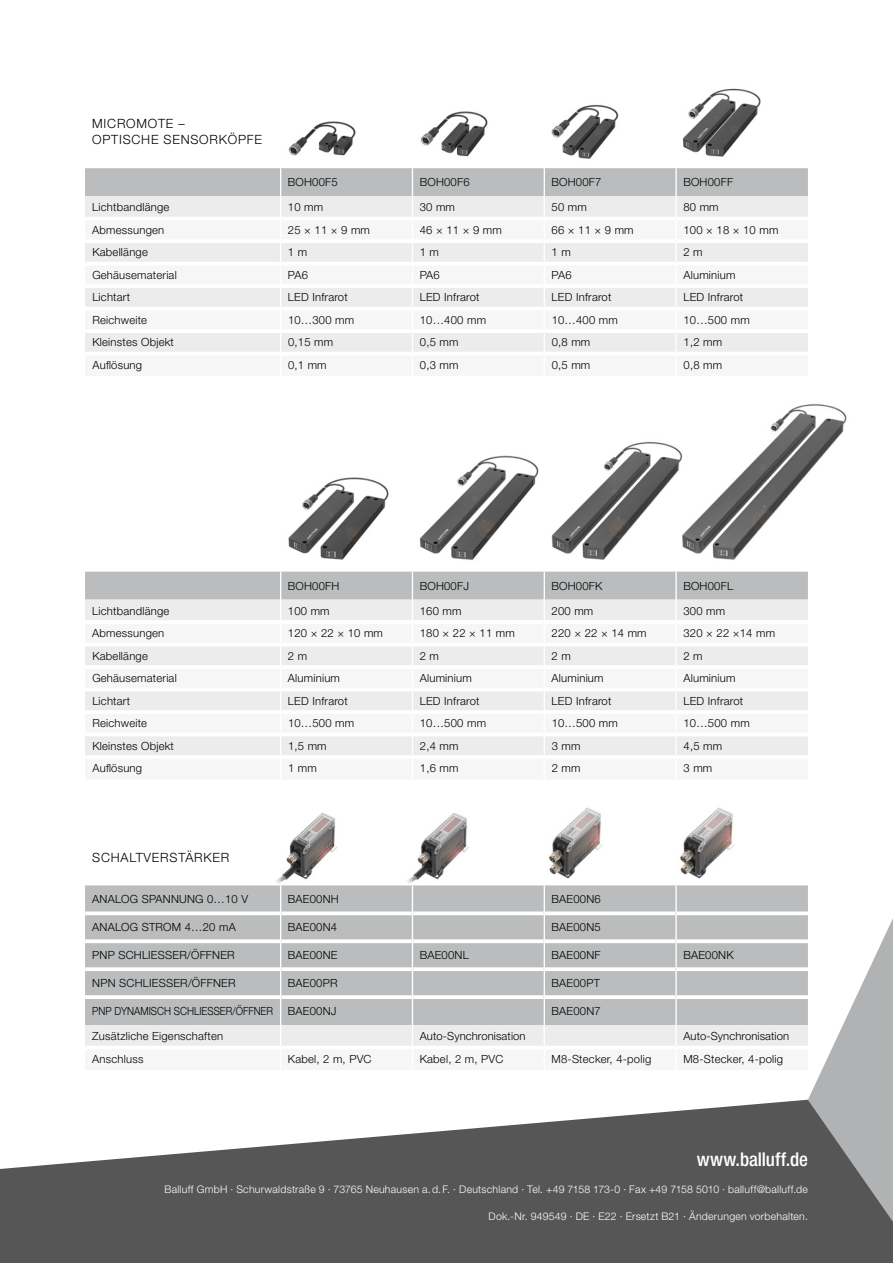
<style>
.page{position:relative;width:893px;height:1263px;background:#fff}
.page>*{position:absolute;margin:0;border:0;box-sizing:border-box;transform-origin:0 0}
.t1{font:500 condensed 19.05px "Helvetica Neue LT Pro";letter-spacing:-.005em;color:#fff}
.t2{font:300 12.75px/16.5px "Helvetica Neue LT Pro";letter-spacing:.06em;color:#000}
.t3{font:300 11.25px "Helvetica Neue LT Pro";letter-spacing:.02em;color:#000}
.t4{font:300 11.25px "Helvetica Neue LT Pro";color:#000;scale:.88 1}
.t5{font:300 10.5px "Helvetica Neue LT Pro";letter-spacing:.025em;color:#fff}
</style>
<div class="page">
<svg style="left:808px;top:918px;width:85px;height:182px"></svg>
<svg style="left:0;top:1100px;width:893px;height:163px;fill:#565656"></svg>
<svg style="left:85px;top:168px;width:723px;height:184px"></svg>
<hr style="left:675px;top:168px;width:2px;height:28px;background:#fff">
<svg style="left:85px;top:572px;width:723px;height:183px"></svg>
<hr style="left:675px;top:572px;width:2px;height:28px;background:#fff">
<img style="left:276px;top:813px;width:62px;height:71px">
<img style="left:407px;top:813px;width:62px;height:71px">
<svg style="left:85px;top:885px;width:723px;height:161px;background:#c8c9c9"></svg>
<hr style="left:675px;top:997px;width:2px;height:28px;background:#fff">
<img style="left:549px;top:807px;width:54px;height:72px">
<img style="left:680px;top:807px;width:55px;height:72px">
<img style="left:286px;top:121px;width:73px;height:55px">
<img style="left:420px;top:111px;width:68px;height:46px">
<img style="left:551px;top:104px;width:68px;height:55px">
<img style="left:682px;top:88px;width:79px;height:69px">
<img style="left:283px;top:477px;width:110px;height:98px">
<img style="left:413px;top:455px;width:131px;height:118px">
<img style="left:544px;top:441px;width:128px;height:133px">
<img style="left:672px;top:404px;width:175px;height:171px">
<p class="t2" style="left:92px;top:115px;width:171px">MICROMOTE –<br>OPTISCHE SENSORKÖPFE</p>
<p class="t3" style="left:288px;top:175px;width:51px">BOH00F5</p>
<p class="t3" style="left:420px;top:175px;width:51px">BOH00F6</p>
<p class="t3" style="left:551px;top:175px;width:51px">BOH00F7</p>
<p class="t3" style="left:683px;top:175px;width:51px">BOH00FF</p>
<p class="t3" style="left:92px;top:200px;width:79px">Lichtbandlänge</p>
<p class="t3" style="left:288px;top:200px;width:37px">10 mm</p>
<p class="t3" style="left:420px;top:200px;width:37px">30 mm</p>
<p class="t3" style="left:552px;top:200px;width:37px">50 mm</p>
<p class="t3" style="left:683px;top:200px;width:37px">80 mm</p>
<p class="t3" style="left:92px;top:223px;width:74px">Abmessungen</p>
<p class="t3" style="left:288px;top:223px;width:84px">25 × 11 × 9 mm</p>
<p class="t3" style="left:420px;top:223px;width:84px">46 × 11 × 9 mm</p>
<p class="t3" style="left:552px;top:223px;width:84px">66 × 11 × 9 mm</p>
<p class="t3" style="left:683px;top:223px;width:97px">100 × 18 × 10 mm</p>
<p class="t3" style="left:92px;top:245px;width:57px">Kabellänge</p>
<p class="t3" style="left:288px;top:245px;width:21px">1 m</p>
<p class="t3" style="left:420px;top:245px;width:21px">1 m</p>
<p class="t3" style="left:552px;top:245px;width:21px">1 m</p>
<p class="t3" style="left:683px;top:245px;width:21px">2 m</p>
<p class="t3" style="left:92px;top:268px;width:86px">Gehäusematerial</p>
<p class="t3" style="left:288px;top:268px;width:22px">PA6</p>
<p class="t3" style="left:420px;top:268px;width:22px">PA6</p>
<p class="t3" style="left:552px;top:268px;width:22px">PA6</p>
<p class="t3" style="left:683px;top:268px;width:53px">Aluminium</p>
<p class="t3" style="left:92px;top:290px;width:39px">Lichtart</p>
<p class="t3" style="left:288px;top:290px;width:61px">LED Infrarot</p>
<p class="t3" style="left:420px;top:290px;width:61px">LED Infrarot</p>
<p class="t3" style="left:552px;top:290px;width:61px">LED Infrarot</p>
<p class="t3" style="left:683px;top:290px;width:61px">LED Infrarot</p>
<p class="t3" style="left:92px;top:313px;width:56px">Reichweite</p>
<p class="t3" style="left:288px;top:313px;width:68px">10…300 mm</p>
<p class="t3" style="left:420px;top:313px;width:68px">10…400 mm</p>
<p class="t3" style="left:552px;top:313px;width:68px">10…400 mm</p>
<p class="t3" style="left:683px;top:313px;width:68px">10…500 mm</p>
<p class="t3" style="left:92px;top:335px;width:83px">Kleinstes Objekt</p>
<p class="t3" style="left:288px;top:335px;width:47px">0,15 mm</p>
<p class="t3" style="left:420px;top:335px;width:40px">0,5 mm</p>
<p class="t3" style="left:552px;top:335px;width:40px">0,8 mm</p>
<p class="t3" style="left:683px;top:335px;width:40px">1,2 mm</p>
<p class="t3" style="left:92px;top:358px;width:51px">Auflösung</p>
<p class="t3" style="left:288px;top:358px;width:40px">0,1 mm</p>
<p class="t3" style="left:420px;top:358px;width:40px">0,3 mm</p>
<p class="t3" style="left:552px;top:358px;width:40px">0,5 mm</p>
<p class="t3" style="left:683px;top:358px;width:40px">0,8 mm</p>
<p class="t3" style="left:288px;top:579px;width:53px">BOH00FH</p>
<p class="t3" style="left:420px;top:579px;width:51px">BOH00FJ</p>
<p class="t3" style="left:551px;top:579px;width:52px">BOH00FK</p>
<p class="t3" style="left:683px;top:579px;width:51px">BOH00FL</p>
<p class="t3" style="left:92px;top:604px;width:79px">Lichtbandlänge</p>
<p class="t3" style="left:288px;top:604px;width:43px">100 mm</p>
<p class="t3" style="left:420px;top:604px;width:43px">160 mm</p>
<p class="t3" style="left:552px;top:604px;width:43px">200 mm</p>
<p class="t3" style="left:683px;top:604px;width:43px">300 mm</p>
<p class="t3" style="left:92px;top:626px;width:74px">Abmessungen</p>
<p class="t3" style="left:288px;top:626px;width:97px">120 × 22 × 10 mm</p>
<p class="t3" style="left:420px;top:626px;width:97px">180 × 22 × 11 mm</p>
<p class="t3" style="left:552px;top:626px;width:97px">220 × 22 × 14 mm</p>
<p class="t3" style="left:683px;top:626px;width:93px">320 × 22 ×14 mm</p>
<p class="t3" style="left:92px;top:649px;width:57px">Kabellänge</p>
<p class="t3" style="left:288px;top:649px;width:21px">2 m</p>
<p class="t3" style="left:420px;top:649px;width:21px">2 m</p>
<p class="t3" style="left:552px;top:649px;width:21px">2 m</p>
<p class="t3" style="left:683px;top:649px;width:21px">2 m</p>
<p class="t3" style="left:92px;top:671px;width:86px">Gehäusematerial</p>
<p class="t3" style="left:288px;top:671px;width:53px">Aluminium</p>
<p class="t3" style="left:420px;top:671px;width:53px">Aluminium</p>
<p class="t3" style="left:552px;top:671px;width:53px">Aluminium</p>
<p class="t3" style="left:683px;top:671px;width:53px">Aluminium</p>
<p class="t3" style="left:92px;top:694px;width:39px">Lichtart</p>
<p class="t3" style="left:288px;top:694px;width:61px">LED Infrarot</p>
<p class="t3" style="left:420px;top:694px;width:61px">LED Infrarot</p>
<p class="t3" style="left:552px;top:694px;width:61px">LED Infrarot</p>
<p class="t3" style="left:683px;top:694px;width:61px">LED Infrarot</p>
<p class="t3" style="left:92px;top:716px;width:56px">Reichweite</p>
<p class="t3" style="left:288px;top:716px;width:68px">10…500 mm</p>
<p class="t3" style="left:420px;top:716px;width:68px">10…500 mm</p>
<p class="t3" style="left:552px;top:716px;width:68px">10…500 mm</p>
<p class="t3" style="left:683px;top:716px;width:68px">10…500 mm</p>
<p class="t3" style="left:92px;top:739px;width:83px">Kleinstes Objekt</p>
<p class="t3" style="left:288px;top:739px;width:40px">1,5 mm</p>
<p class="t3" style="left:420px;top:739px;width:40px">2,4 mm</p>
<p class="t3" style="left:552px;top:739px;width:30px">3 mm</p>
<p class="t3" style="left:683px;top:739px;width:40px">4,5 mm</p>
<p class="t3" style="left:92px;top:761px;width:51px">Auflösung</p>
<p class="t3" style="left:288px;top:761px;width:30px">1 mm</p>
<p class="t3" style="left:420px;top:761px;width:40px">1,6 mm</p>
<p class="t3" style="left:552px;top:761px;width:30px">2 mm</p>
<p class="t3" style="left:683px;top:761px;width:30px">3 mm</p>
<p class="t2" style="left:92px;top:849px;width:139px">SCHALTVERSTÄRKER</p>
<p class="t3" style="left:92px;top:892px;width:157px">ANALOG SPANNUNG 0…10 V</p>
<p class="t3" style="left:288px;top:892px;width:52px">BAE00NH</p>
<p class="t3" style="left:551px;top:892px;width:51px">BAE00N6</p>
<p class="t3" style="left:92px;top:920px;width:145px">ANALOG STROM 4…20 mA</p>
<p class="t3" style="left:288px;top:920px;width:51px">BAE00N4</p>
<p class="t3" style="left:551px;top:920px;width:51px">BAE00N5</p>
<p class="t3" style="left:92px;top:948px;width:144px">PNP SCHLIESSER/ÖFFNER</p>
<p class="t3" style="left:288px;top:948px;width:51px">BAE00NE</p>
<p class="t3" style="left:420px;top:948px;width:51px">BAE00NL</p>
<p class="t3" style="left:551px;top:948px;width:51px">BAE00NF</p>
<p class="t3" style="left:683px;top:948px;width:52px">BAE00NK</p>
<p class="t3" style="left:92px;top:976px;width:145px">NPN SCHLIESSER/ÖFFNER</p>
<p class="t3" style="left:288px;top:976px;width:51px">BAE00PR</p>
<p class="t3" style="left:552px;top:976px;width:50px">BAE00PT</p>
<p class="t4" style="left:92px;top:1004px;width:207px">PNP DYNAMISCH SCHLIESSER/ÖFFNER</p>
<p class="t3" style="left:288px;top:1004px;width:50px">BAE00NJ</p>
<p class="t3" style="left:551px;top:1004px;width:51px">BAE00N7</p>
<p class="t3" style="left:92px;top:1029px;width:132px">Zusätzliche Eigenschaften</p>
<p class="t3" style="left:420px;top:1029px;width:107px">Auto-Synchronisation</p>
<p class="t3" style="left:683px;top:1029px;width:107px">Auto-Synchronisation</p>
<p class="t3" style="left:92px;top:1052px;width:53px">Anschluss</p>
<p class="t3" style="left:288px;top:1052px;width:85px">Kabel, 2 m, PVC</p>
<p class="t3" style="left:420px;top:1052px;width:85px">Kabel, 2 m, PVC</p>
<p class="t3" style="left:551px;top:1052px;width:101px">M8-Stecker, 4-polig</p>
<p class="t3" style="left:683px;top:1052px;width:101px">M8-Stecker, 4-polig</p>
<h1 class="t1" style="left:697px;top:1148px;width:113px">www.balluff.de</h1>
<p class="t5" style="left:164px;top:1183px;width:645px">Balluff GmbH · Schurwaldstraße 9 · 73765 Neuhausen a.d. F. · Deutschland · Tel. +49 7158 173-0 · Fax +49 7158 5010 · balluff@balluff.de</p>
<p class="t5" style="left:489px;top:1210px;width:321px">Dok.-Nr. 949549 · DE · E22 · Ersetzt B21 · Änderungen vorbehalten.</p>
</div>
